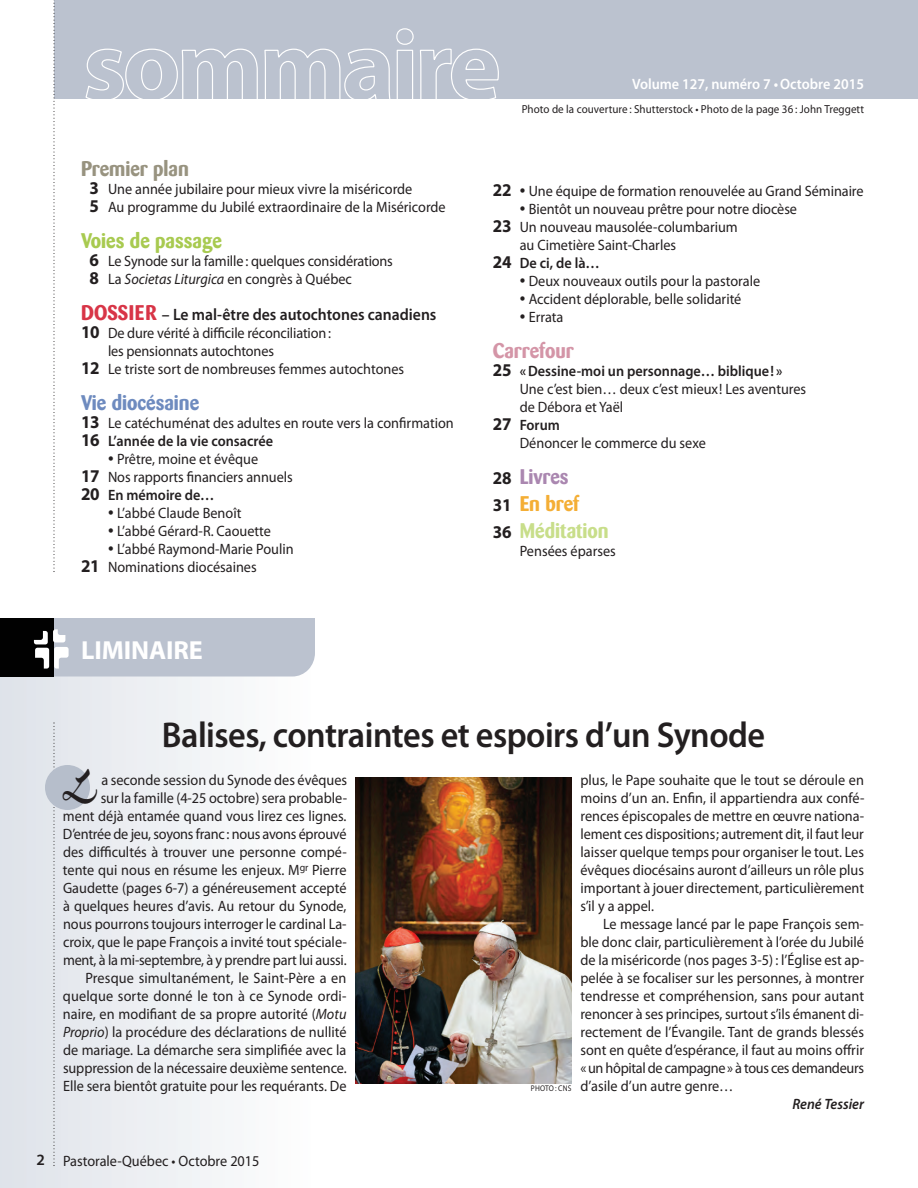
<style>
.page{position:relative;width:918px;height:1188px;background:#fff}
.page>*{position:absolute;margin:0;border:0;box-sizing:border-box;transform-origin:0 0}
.t1{font:55.65px "Charme";color:#231f20;scale:.8 1}
.t2{font:600 36px "Myriad Pro";letter-spacing:-.015em;color:#231f20;scale:.95 1}
.t3{font:700 26.25px "Myriad Pro";letter-spacing:-.005em;color:#fff}
.t4{font:700 21px/27px "Barmeno";color:#c8de8a;scale:.95 1}
.t5{font:700 21px "Barmeno";color:#a8ca50;scale:.95 1}
.t6{font:700 21px "Barmeno";color:#6e8bbf;scale:.95 1}
.t7{font:700 21px "Barmeno";color:#989380;scale:.95 1}
.t8{font:700 21px "Barmeno";color:#d495a7;scale:.95 1}
.t9{font:600 16.5px "Myriad Pro";color:#231f20;scale:.95 1}
.t10{font:15px/18px "Myriad Pro";color:#231f20;scale:.95 1}
.t11{font:600 15px "Myriad Pro";color:#231f20;scale:.95 1}
.t12{font:600 15px "Myriad Pro";color:#fff;scale:.95 1}
.t13{font:italic 600 15px "Myriad Pro";color:#231f20;scale:.95 1}
.t14{font:11.7px "Myriad Pro";letter-spacing:.005em;color:#231f20;scale:.95 1}
.t15{font:8.25px "Myriad Pro";letter-spacing:.02em;color:#231f20;scale:.9 1}
.s1{font-weight:700;font-size:18px}
.s2{font-style:italic}
.s3{font-family:"Barmeno";font-weight:700;font-size:21px;color:#d83547}
.s4{font-weight:600}
.s5{font-size:21px}
.s6{font-family:"Myriad Pro";font-size:18px;color:#231f20}
.s7{color:#aa87b0}
.s8{color:#f4ae35}
.s9{font-weight:600;font-size:15.75px}
</style>
<div class="page">
<svg style="left:53px;top:722px;width:2px;height:444px"></svg>
<div style="left:54px;top:0;width:864px;height:99px;background:#bbc2cf"></div>
<svg style="left:86px;top:48px;width:172px;height:51px"></svg>
<svg style="left:264px;top:28px;width:235px;height:71px"></svg>
<div style="left:45px;top:765px;width:45px;height:45px;background:#b6becb;border-radius:50%"></div>
<svg style="left:0;top:618px;width:315px;height:59px;background:#a1a6b1"></svg>
<img style="left:356px;top:777px;width:216px;height:306px">
<svg style="left:53px;top:0;width:2px;height:572px"></svg>
<h3 class="t7" style="left:81px;top:158px;width:115px">Premier plan</h3>
<p class="t10" style="left:90px;top:181px;width:376px"><span class="s1">3</span> Une année jubilaire pour mieux vivre la miséricorde<br><span class="s1">5</span> Au programme du Jubilé extraordinaire de la Miséricorde</p>
<h3 class="t5" style="left:81px;top:230px;width:150px">Voies de passage</h3>
<p class="t10" style="left:90px;top:253px;width:321px"><span class="s1">6</span> Le Synode sur la famille : quelques considérations<br><span class="s1">8</span> La <span class="s2">Societas Liturgica</span> en congrès à Québec</p>
<p class="t9" style="left:81px;top:308px;width:376px"><span class="s3">DOSSIER</span> – Le mal-être des autochtones canadiens</p>
<p class="t10" style="left:81px;top:325px;width:265px"><span class="s1">10</span> De dure vérité à difficile réconciliation :</p>
<p class="t10" style="left:108px;top:343px;width:176px">les pensionnats autochtones</p>
<p class="t10" style="left:81px;top:361px;width:342px"><span class="s1">12</span> Le triste sort de nombreuses femmes autochtones</p>
<h3 class="t6" style="left:81px;top:392px;width:126px">Vie diocésaine</h3>
<p class="t10" style="left:81px;top:415px;width:394px"><span class="s1">13</span> Le catéchuménat des adultes en route vers la confirmation<br><span class="s1">16</span> <span class="s4">L’année de la vie consacrée</span></p>
<p class="t10" style="left:81px;top:451px;width:224px;text-indent:27px"><span class="s5">•</span> Prêtre, moine et évêque<br><span class="s1">17</span> Nos rapports financiers annuels<br><span class="s1">20</span> <span class="s4">En mémoire de…</span></p>
<p class="t10" style="left:108px;top:505px;width:142px"><span class="s5">•</span> L’abbé Claude Benoît</p>
<p class="t10" style="left:108px;top:523px;width:173px"><span class="s5">•</span> L’abbé Gérard-R. Caouette</p>
<p class="t10" style="left:81px;top:541px;width:225px;text-indent:27px"><span class="s5">•</span> L’abbé Raymond-Marie Poulin<br><span class="s1">21</span> Nominations diocésaines</p>
<h3 class="t3" style="left:81px;top:640px;width:123px">LIMINAIRE</h3>
<p class="t12" style="left:632px;top:79px;width:246px">Volume 127, numéro 7 • Octobre 2015</p>
<p class="t14" style="left:522px;top:105px;width:362px">Photo de la couverture : Shutterstock • Photo de la page 36 : John treggett</p>
<p class="t10" style="left:493px;top:183px;width:392px"><span class="s1">22</span> <span class="s5">•</span> Une équipe de formation renouvelée au Grand Séminaire</p>
<p class="t10" style="left:520px;top:201px;width:293px"><span class="s5">•</span> Bientôt un nouveau prêtre pour notre diocèse</p>
<p class="t10" style="left:493px;top:219px;width:259px"><span class="s1">23</span> Un nouveau mausolée-columbarium</p>
<p class="t10" style="left:520px;top:237px;width:166px">au Cimetière Saint-Charles</p>
<p class="t11" style="left:493px;top:257px;width:114px"><span class="s1">24</span> De ci, de là…</p>
<p class="t10" style="left:520px;top:273px;width:255px"><span class="s5">•</span> Deux nouveaux outils pour la pastorale</p>
<p class="t10" style="left:520px;top:291px;width:235px"><span class="s5">•</span> Accident déplorable, belle solidarité</p>
<p class="t10" style="left:520px;top:309px;width:48px"><span class="s5">•</span> Errata</p>
<h3 class="t8" style="left:493px;top:340px;width:87px">Carrefour</h3>
<p class="t11" style="left:493px;top:365px;width:306px"><span class="s1">25</span> « Dessine-moi un personnage… biblique!»</p>
<p class="t10" style="left:520px;top:381px;width:303px">Une c’est bien… deux c’est mieux! Les aventures</p>
<p class="t10" style="left:520px;top:399px;width:111px">de Débora et Yaël</p>
<p class="t11" style="left:493px;top:419px;width:72px"><span class="s1">27</span> Forum</p>
<p class="t10" style="left:520px;top:435px;width:197px">Dénoncer le commerce du sexe</p>
<h3 class="t4" style="left:493px;top:464px;width:124px"><span class="s6">28</span> <span class="s7">Livres<br></span><span class="s6">31</span> <span class="s8">En bref<br></span><span class="s6">36</span> Méditation</h3>
<p class="t10" style="left:520px;top:543px;width:103px">Pensées éparses</p>
<h2 class="t2" style="left:162px;top:721px;width:637px">Balises, contraintes et espoirs d’un Synode</h2>
<h1 class="t1" style="left:63px;top:769px;width:46px">L</h1>
<p class="t10" style="left:63px;top:772px;width:301px;text-align:right">a seconde session du Synode des évêques<br>sur la famille (4-25 octobre) sera probable-<br>ment déjà entamée quand vous lirez ces lignes.<br>D’entrée de jeu, soyons franc : nous avons éprouvé des difficultés à trouver une personne compé&shy;tente qui nous en résume les enjeux. M<sup>gr</sup> Pierre Gaudette (pages 6-7) a généreusement accepté à quelques heures d’avis. Au retour du Synode, nous pourrons toujours interroger le cardinal La&shy;croix, que le pape François a invité tout spéciale&shy;ment, à la mi-septembre, à y prendre part lui aussi.<br>Presque simultanément, le Saint-Père a en quelque sorte donné le ton à ce Synode ordi&shy;naire, en modifiant de sa propre autorité (<span class="s2">Motu Proprio</span>) la procédure des déclarations de nullité de mariage. La démarche sera simplifiée avec la suppression de la nécessaire deuxième sentence.<br>Elle sera bientôt gratuite pour les requérants. De</p>
<p class="t10" style="left:581px;top:772px;width:300px;text-align:justify">plus, le Pape souhaite que le tout se déroule en moins d’un an. Enfin, il appartiendra aux confé&shy;rences épiscopales de mettre en œuvre nationa&shy;lement ces dispositions; autrement dit, il faut leur laisser quelque temps pour organiser le tout. Les évêques diocésains auront d’ailleurs un rôle plus important à jouer directement, particulièrement s’il y a appel.</p>
<p class="t10" style="left:581px;top:916px;width:300px;text-align:justify;text-indent:23px">Le message lancé par le pape François sem&shy;ble donc clair, particulièrement à l’orée du Jubilé de la miséricorde (nos pages 3-5) : l’Église est ap&shy;pelée à se focaliser sur les personnes, à montrer tendresse et compréhension, sans pour autant renoncer à ses principes, surtout s’ils émanent di&shy;rectement de l’Évangile. tant de grands blessés sont en quête d’espérance, il faut au moins offrir « un hôpital de campagne » à tous ces demandeurs d’asile d’un autre genre…</p>
<p class="t13" style="left:792px;top:1099px;width:77px">René Tessier</p>
<p class="t15" style="left:531px;top:1085px;width:46px">PhOtO : CNS</p>
<p class="t10" style="left:37px;top:1153px;width:236px"><span class="s9">2</span> Pastorale-Québec • Octobre 2015</p>
</div>
